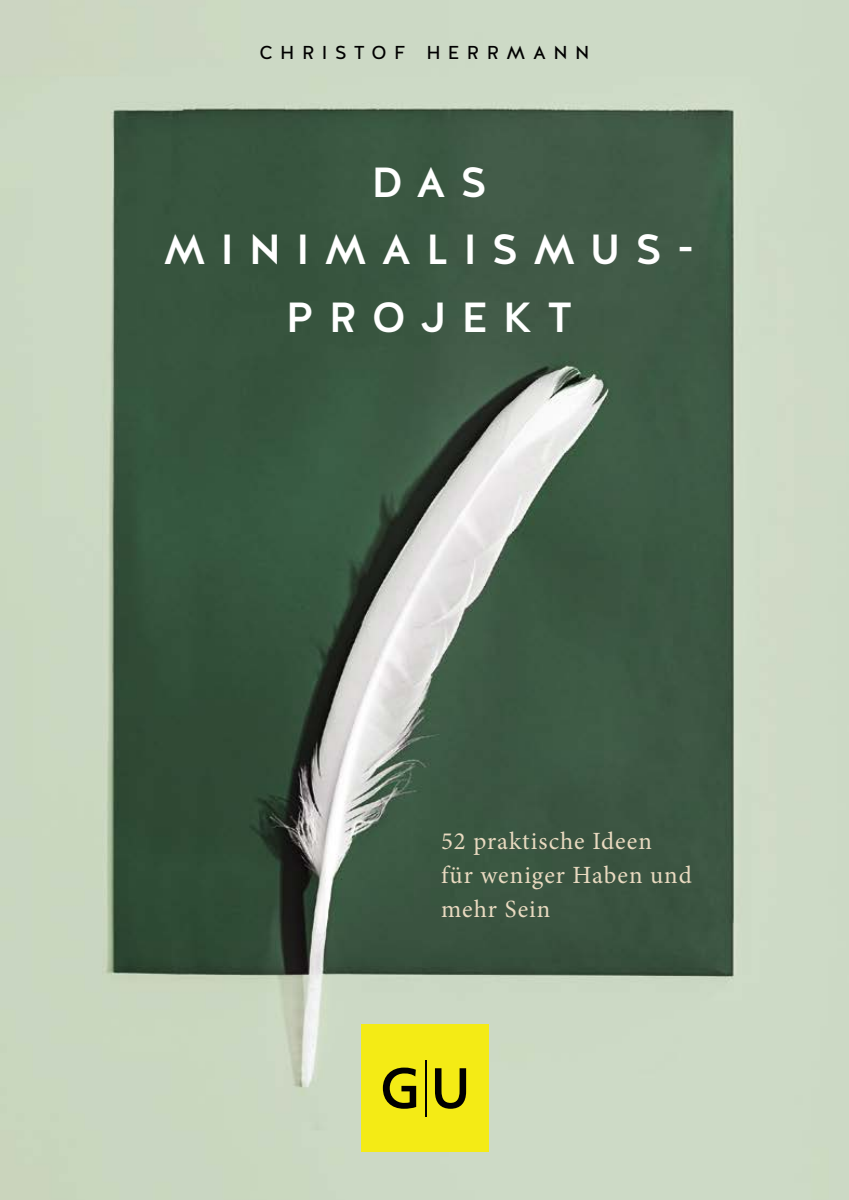
<style>
.page{position:relative;width:849px;height:1200px;background:#fff}
.page>*{position:absolute;margin:0;border:0;box-sizing:border-box;transform-origin:0 0}
.t1{font:500 42.07px/67.7px "Halis GR";letter-spacing:.35em;color:#fff;text-align:center}
.t2{font:24.75px/33.8px "Minion Pro";letter-spacing:.04em;color:#e9dac0}
.t3{font:18.68px "Halis GR";letter-spacing:.4em;color:#000}
</style>
<div class="page">
<img style="left:0;top:0;width:848px;height:1199px">
<div style="left:360px;top:1024px;width:128px;height:127px;background:#f4eb15"></div>
<svg style="left:383px;top:1067px;width:33px;height:41px"></svg>
<svg style="left:435px;top:1068px;width:31px;height:40px"></svg>
<hr style="left:425px;top:1059px;width:1px;height:57px;background:#000">
<p class="t3" style="left:259px;top:41px;width:331px">CHRISTOF HERRMANN</p>
<h1 class="t1" style="left:163px;top:148px;width:533px">DAS<br>MINIMALISMUS-<br>PROJEKT</h1>
<p class="t2" style="left:441px;top:826px;width:252px">52 praktische Ideen<br>für weniger Haben und mehr Sein</p>
</div>
